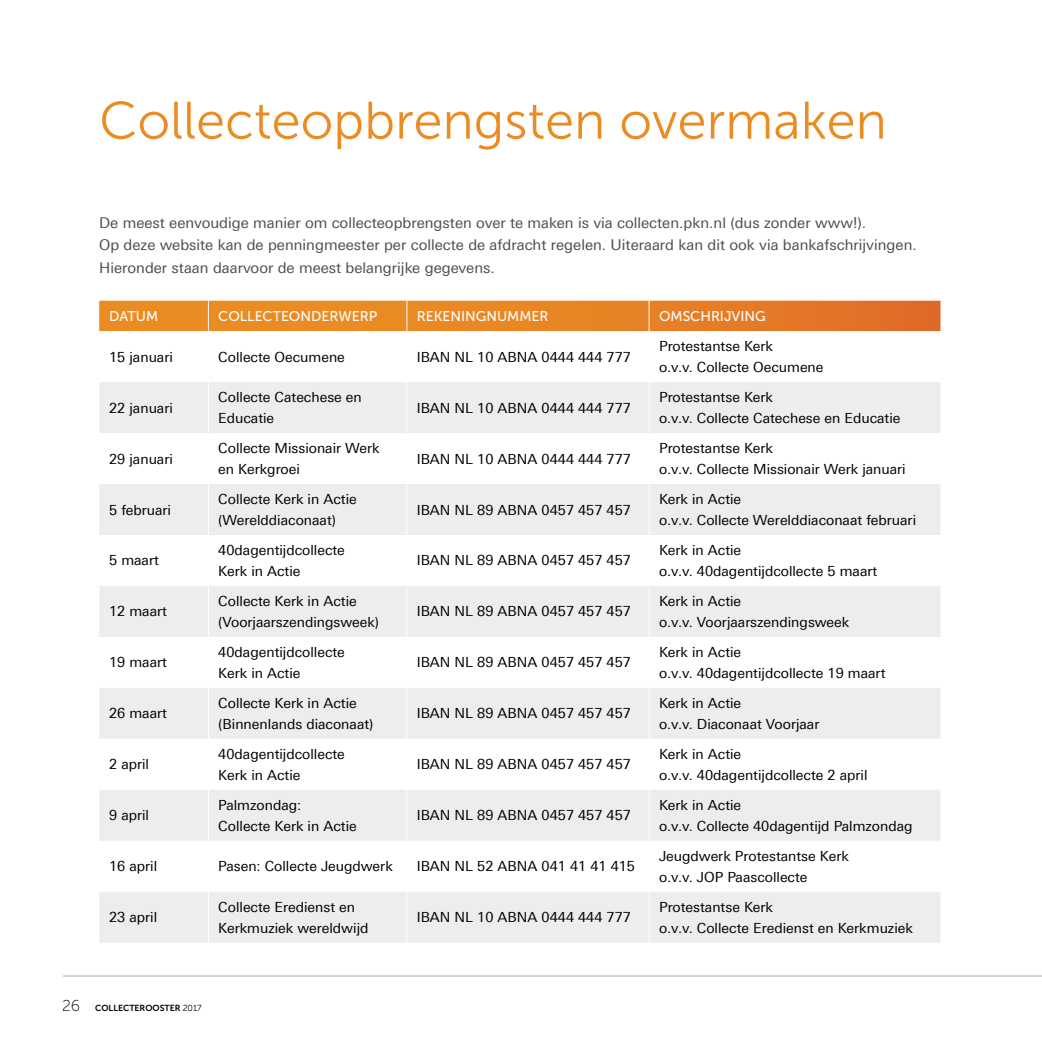
<style>
.page{position:relative;width:1042px;height:1042px;background:#fff}
.page>*{position:absolute;margin:0;border:0;box-sizing:border-box;transform-origin:0 0}
.t1{font:52.5px "Museo Sans 300";color:#eb8c23}
.t2{font:14.88px/22.8px "Linotype Univers 430";color:#4d4d4f}
.t3{font:14px/21px "Linotype Univers 430";color:#000}
.t4{font:14px "Museo Sans 500";color:#fff}
.t5{font:8.75px "Museo Sans 700";color:#000}
.s1{font-family:"Museo Sans 100";font-size:15.75px}
.s2{font-family:"Museo Sans 300"}
</style>
<div class="page">
<hr style="left:63px;top:975px;width:979px;height:1px;background:#a7a9ac">
<svg style="left:99px;top:301px;width:841px;height:30px;background:#e78224"></svg>
<svg style="left:99px;top:382px;width:841px;height:459px;fill:#ededee"></svg>
<div style="left:99px;top:892px;width:841px;height:51px;background:#ededee"></div>
<hr style="left:208px;top:301px;width:1px;height:30px;background:#fff">
<hr style="left:208px;top:382px;width:1px;height:51px;background:#fff">
<hr style="left:208px;top:433px;width:1px;height:51px;background:#fff">
<hr style="left:208px;top:484px;width:1px;height:51px;background:#fff">
<hr style="left:208px;top:535px;width:1px;height:51px;background:#fff">
<hr style="left:208px;top:586px;width:1px;height:51px;background:#fff">
<hr style="left:208px;top:637px;width:1px;height:51px;background:#fff">
<hr style="left:208px;top:688px;width:1px;height:51px;background:#fff">
<hr style="left:208px;top:739px;width:1px;height:51px;background:#fff">
<hr style="left:208px;top:790px;width:1px;height:51px;background:#fff">
<hr style="left:208px;top:892px;width:1px;height:51px;background:#fff">
<hr style="left:406px;top:301px;width:1px;height:30px;background:#fff">
<hr style="left:406px;top:382px;width:1px;height:51px;background:#fff">
<hr style="left:406px;top:433px;width:1px;height:51px;background:#fff">
<hr style="left:406px;top:484px;width:1px;height:51px;background:#fff">
<hr style="left:406px;top:535px;width:1px;height:51px;background:#fff">
<hr style="left:406px;top:586px;width:1px;height:51px;background:#fff">
<hr style="left:406px;top:637px;width:1px;height:51px;background:#fff">
<hr style="left:406px;top:688px;width:1px;height:51px;background:#fff">
<hr style="left:406px;top:739px;width:1px;height:51px;background:#fff">
<hr style="left:406px;top:790px;width:1px;height:51px;background:#fff">
<hr style="left:406px;top:892px;width:1px;height:51px;background:#fff">
<hr style="left:649px;top:301px;width:1px;height:30px;background:#fff">
<hr style="left:649px;top:382px;width:1px;height:51px;background:#fff">
<hr style="left:649px;top:433px;width:1px;height:51px;background:#fff">
<hr style="left:649px;top:484px;width:1px;height:51px;background:#fff">
<hr style="left:649px;top:535px;width:1px;height:51px;background:#fff">
<hr style="left:649px;top:586px;width:1px;height:51px;background:#fff">
<hr style="left:649px;top:637px;width:1px;height:51px;background:#fff">
<hr style="left:649px;top:688px;width:1px;height:51px;background:#fff">
<hr style="left:649px;top:739px;width:1px;height:51px;background:#fff">
<hr style="left:649px;top:790px;width:1px;height:51px;background:#fff">
<hr style="left:649px;top:892px;width:1px;height:51px;background:#fff">
<h1 class="t1" style="left:99px;top:92px;width:789px">Collecteopbrengsten overmaken</h1>
<p class="t2" style="left:99px;top:211px;width:819px">De meest eenvoudige manier om collecteopbrengsten over te maken is via collecten.pkn.nl (dus zonder www!).<br>Op deze website kan de penningmeester per collecte de afdracht regelen. Uiteraard kan dit ook via bankafschrijvingen.<br>Hieronder staan daarvoor de meest belangrijke gegevens.</p>
<p class="t4" style="left:109px;top:309px;width:51px">DATUM</p>
<p class="t4" style="left:218px;top:309px;width:160px">COLLECTEONDERWERP</p>
<p class="t4" style="left:417px;top:309px;width:133px">REKENINGNUMMER</p>
<p class="t4" style="left:659px;top:309px;width:108px">OMSCHRIJVING</p>
<p class="t3" style="left:109px;top:346px;width:65px">15 januari</p>
<p class="t3" style="left:218px;top:346px;width:128px">Collecte Oecumene</p>
<p class="t3" style="left:417px;top:346px;width:216px">IBAN NL 10 ABNA 0444 444 777</p>
<p class="t3" style="left:659px;top:336px;width:166px">Protestantse Kerk<br>o.v.v. Collecte Oecumene</p>
<p class="t3" style="left:109px;top:397px;width:65px">22 januari</p>
<p class="t3" style="left:218px;top:387px;width:145px">Collecte Catechese en<br>Educatie</p>
<p class="t3" style="left:417px;top:397px;width:216px">IBAN NL 10 ABNA 0444 444 777</p>
<p class="t3" style="left:659px;top:387px;width:243px">Protestantse Kerk<br>o.v.v. Collecte Catechese en Educatie</p>
<p class="t3" style="left:109px;top:448px;width:65px">29 januari</p>
<p class="t3" style="left:218px;top:437px;width:163px">Collecte Missionair Werk en Kerkgroei</p>
<p class="t3" style="left:417px;top:448px;width:216px">IBAN NL 10 ABNA 0444 444 777</p>
<p class="t3" style="left:659px;top:437px;width:248px">Protestantse Kerk<br>o.v.v. Collecte Missionair Werk januari</p>
<p class="t3" style="left:109px;top:499px;width:63px">5 februari</p>
<p class="t3" style="left:218px;top:488px;width:140px">Collecte Kerk in Actie (Werelddiaconaat)</p>
<p class="t3" style="left:417px;top:499px;width:216px">IBAN NL 89 ABNA 0457 457 457</p>
<p class="t3" style="left:659px;top:488px;width:259px">Kerk in Actie<br>o.v.v. Collecte Werelddiaconaat februari</p>
<p class="t3" style="left:109px;top:550px;width:51px">5 maart</p>
<p class="t3" style="left:218px;top:539px;width:128px">40dagentijdcollecte<br>Kerk in Actie</p>
<p class="t3" style="left:417px;top:550px;width:216px">IBAN NL 89 ABNA 0457 457 457</p>
<p class="t3" style="left:659px;top:539px;width:220px">Kerk in Actie<br>o.v.v. 40dagentijdcollecte 5 maart</p>
<p class="t3" style="left:109px;top:601px;width:59px">12 maart</p>
<p class="t3" style="left:218px;top:590px;width:162px">Collecte Kerk in Actie (Voorjaarszendingsweek)</p>
<p class="t3" style="left:417px;top:601px;width:216px">IBAN NL 89 ABNA 0457 457 457</p>
<p class="t3" style="left:659px;top:590px;width:192px">Kerk in Actie<br>o.v.v. Voorjaarszendingsweek</p>
<p class="t3" style="left:109px;top:652px;width:59px">19 maart</p>
<p class="t3" style="left:218px;top:641px;width:128px">40dagentijdcollecte<br>Kerk in Actie</p>
<p class="t3" style="left:417px;top:652px;width:216px">IBAN NL 89 ABNA 0457 457 457</p>
<p class="t3" style="left:659px;top:641px;width:228px">Kerk in Actie<br>o.v.v. 40dagentijdcollecte 19 maart</p>
<p class="t3" style="left:109px;top:703px;width:59px">26 maart</p>
<p class="t3" style="left:218px;top:692px;width:157px">Collecte Kerk in Actie (Binnenlands diaconaat)</p>
<p class="t3" style="left:417px;top:703px;width:216px">IBAN NL 89 ABNA 0457 457 457</p>
<p class="t3" style="left:659px;top:692px;width:162px">Kerk in Actie<br>o.v.v. Diaconaat Voorjaar</p>
<p class="t3" style="left:109px;top:754px;width:41px">2 april</p>
<p class="t3" style="left:218px;top:743px;width:128px">40dagentijdcollecte<br>Kerk in Actie</p>
<p class="t3" style="left:417px;top:754px;width:216px">IBAN NL 89 ABNA 0457 457 457</p>
<p class="t3" style="left:659px;top:743px;width:210px">Kerk in Actie<br>o.v.v. 40dagentijdcollecte 2 april</p>
<p class="t3" style="left:109px;top:805px;width:41px">9 april</p>
<p class="t3" style="left:218px;top:794px;width:140px">Palmzondag:<br>Collecte Kerk in Actie</p>
<p class="t3" style="left:417px;top:805px;width:216px">IBAN NL 89 ABNA 0457 457 457</p>
<p class="t3" style="left:659px;top:794px;width:255px">Kerk in Actie<br>o.v.v. Collecte 40dagentijd Palmzondag</p>
<p class="t3" style="left:109px;top:856px;width:50px">16 april</p>
<p class="t3" style="left:218px;top:856px;width:176px">Pasen: Collecte Jeugdwerk</p>
<p class="t3" style="left:417px;top:856px;width:220px">IBAN NL 52 ABNA 041 41 41 415</p>
<p class="t3" style="left:659px;top:845px;width:191px">Jeugdwerk Protestantse Kerk o.v.v. JOP Paascollecte</p>
<p class="t3" style="left:109px;top:907px;width:50px">23 april</p>
<p class="t3" style="left:218px;top:896px;width:152px">Collecte Eredienst en<br>Kerkmuziek wereldwijd</p>
<p class="t3" style="left:417px;top:907px;width:216px">IBAN NL 10 ABNA 0444 444 777</p>
<p class="t3" style="left:659px;top:896px;width:255px">Protestantse Kerk<br>o.v.v. Collecte Eredienst en Kerkmuziek</p>
<p class="t5" style="left:62px;top:1003px;width:141px"><span class="s1">26</span> COLLECTEROOSTER <span class="s2">2017</span></p>
</div>
